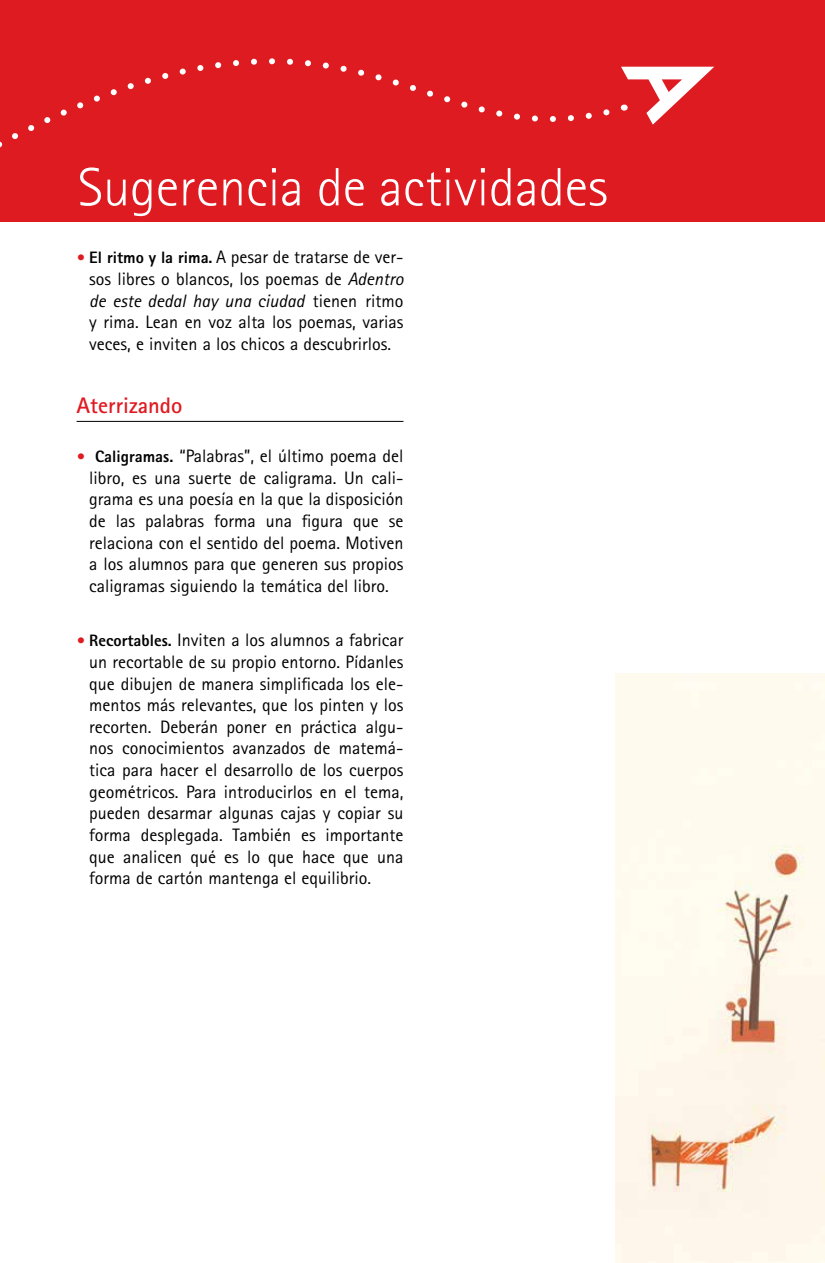
<style>
.page{position:relative;width:825px;height:1263px;background:#fff}
.page>*{position:absolute;margin:0;border:0;box-sizing:border-box;transform-origin:0 0}
.t1{font:300 54px "Rotis Sans Serif";color:#fff}
.t2{font:700 22.5px "Rotis Sans Serif Std";color:#df1b22}
.t3{font:18px/21.6px "Rotis Sans Serif Std";color:#000;text-align:justify}
.s1{font-weight:800;font-size:16.5px;color:#df1b22}
.s2{font-weight:800;font-size:16.5px}
.s3{font-style:italic}
</style>
<div class="page">
<div style="left:0;top:0;width:825px;height:221px;background:#df1b22"></div>
<svg style="left:0;top:58px;width:610px;height:89px"></svg>
<svg style="left:621px;top:67px;width:93px;height:58px"></svg>
<hr style="left:77px;top:421px;width:326px;height:1px;background:#000">
<img style="left:615px;top:674px;width:210px;height:589px">
<h1 class="t1" style="left:78px;top:156px;width:531px">Sugerencia de actividades</h1>
<p class="t3" style="left:89px;top:246px;width:316px;text-indent:-13px"><span class="s1">•</span> <span class="s2">El ritmo y la rima.</span> A pesar de tratarse de ver&shy;sos libres o blancos, los poemas de <span class="s3">Adentro de este dedal hay una ciudad</span> tienen ritmo y rima. Lean en voz alta los poemas, varias veces, e inviten a los chicos a descubrirlos.</p>
<p class="t2" style="left:77px;top:391px;width:107px">Aterrizando</p>
<p class="t3" style="left:89px;top:445px;width:316px;text-indent:-13px"><span class="s1">•</span> <span class="s2">Caligramas.</span> “Palabras”, el último poema del libro, es una suerte de caligrama. Un cali&shy;grama es una poesía en la que la disposición de las palabras forma una figura que se relaciona con el sentido del poema. Motiven a los alumnos para que generen sus propios caligramas siguiendo la temática del libro.</p>
<p class="t3" style="left:89px;top:629px;width:316px;text-indent:-13px"><span class="s1">•</span> <span class="s2">Recortables.</span> Inviten a los alumnos a fabricar un recortable de su propio entorno. Pídanles que dibujen de manera simplificada los ele&shy;mentos más relevantes, que los pinten y los recorten. Deberán poner en práctica algu&shy;nos conocimientos avanzados de matemá&shy;tica para hacer el desarrollo de los cuerpos geométricos. Para introducirlos en el tema, pueden desarmar algunas cajas y copiar su forma desplegada. También es importante que analicen qué es lo que hace que una forma de cartón mantenga el equilibrio.</p>
</div>
